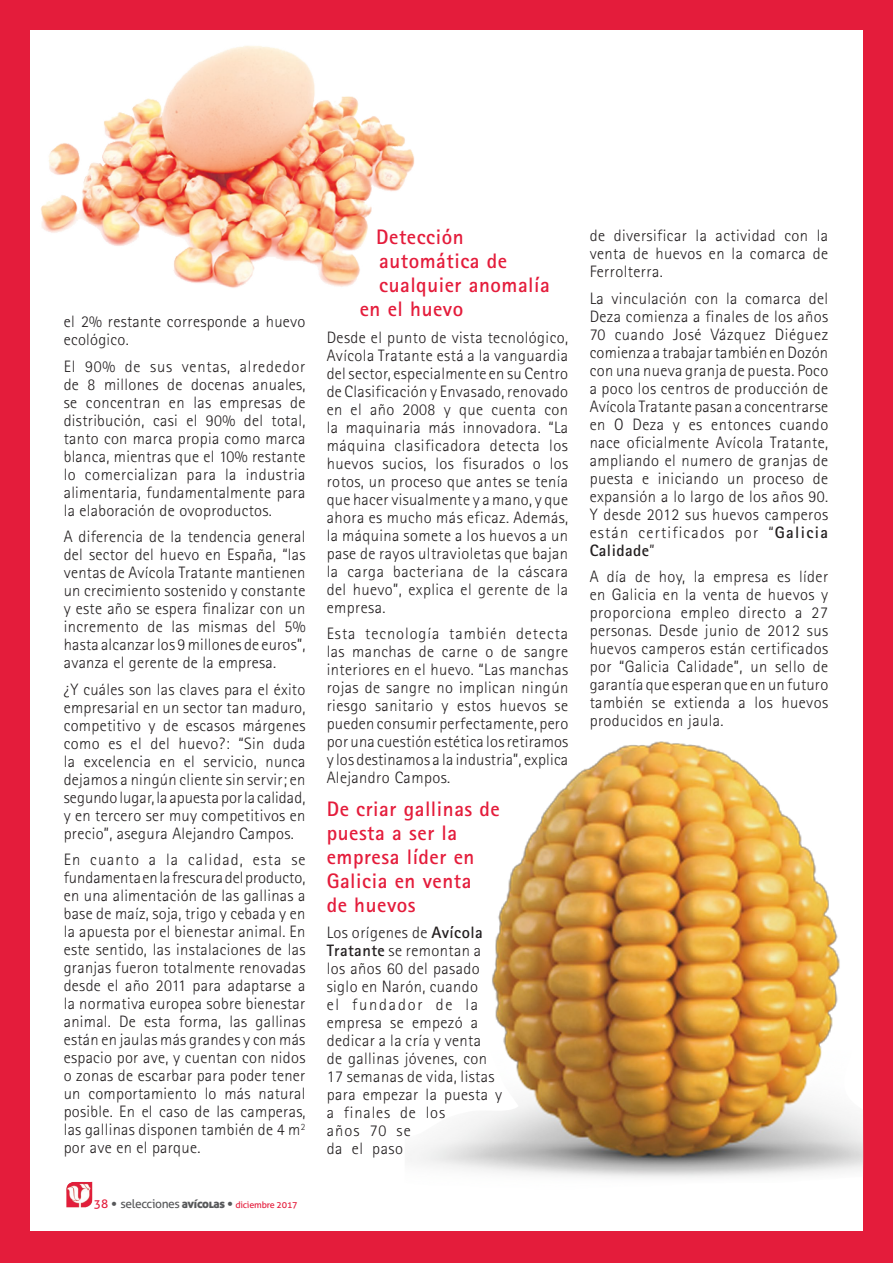
<style>
.page{position:relative;width:893px;height:1263px;background:#fff}
.page>*{position:absolute;margin:0;border:0;box-sizing:border-box;transform-origin:0 0}
.subtitol{font:700 21px/24px "Rotis Sans Serif Std";letter-spacing:.025em;color:#e41c3b}
.text_ok{font:300 16.5px/18px "Rotis Sans Serif Std";letter-spacing:.025em;color:#231f20;text-align:justify}
.t1{font:9px "Aller";letter-spacing:-.02em;color:#e41c3b}
.s1{font-size:12px}
.s2{font-family:"Frutiger";font-size:12px;color:#57585a}
.s3{font-size:12px;color:#57585a}
.s4{font-family:"Aller Display";font-size:12px;color:#57585a}
.s5{font-weight:700}
</style>
<div class="page">
<img style="left:66px;top:1182px;width:27px;height:25px">
<div style="left:0;top:1231px;width:893px;height:32px;background:#e41c3b"></div>
<div style="left:0;top:0;width:30px;height:1263px;background:#e41c3b"></div>
<div style="left:0;top:0;width:893px;height:30px;background:#e41c3b"></div>
<div style="left:863px;top:0;width:30px;height:1263px;background:#e41c3b"></div>
<img style="left:410px;top:741px;width:453px;height:437px">
<img style="left:41px;top:46px;width:374px;height:242px">
<p class="text_ok" style="left:64px;top:313px;width:243px">el 2% restante corresponde a huevo ecológico.</p>
<p class="text_ok" style="left:64px;top:357px;width:243px">El 90% de sus ventas, alrededor de 8 millones de docenas anuales, se concentran en las empresas de distribución, casi el 90% del total, tanto con marca propia como marca blanca, mientras que el 10% restante lo comercializan para la industria alimentaria, fundamentalmente para la elaboración de ovoproductos.</p>
<p class="text_ok" style="left:64px;top:528px;width:243px">A diferencia de la tendencia general del sector del huevo en España, “las ventas de Avícola Tratante mantienen un crecimiento sostenido y constante y este año se espera finalizar con un incremento de las mismas del 5% hasta alcanzar los 9 millones de euros”, avanza el gerente de la empresa.</p>
<p class="text_ok" style="left:64px;top:680px;width:243px">¿Y cuáles son las claves para el éxito empresarial en un sector tan maduro, competitivo y de escasos márgenes como es el del huevo?: “Sin duda la excelencia en el servicio, nunca dejamos a ningún cliente sin servir; en segundo lugar, la apuesta por la calidad, y en tercero ser muy competitivos en precio”, asegura Alejandro Campos.</p>
<p class="text_ok" style="left:64px;top:851px;width:243px">En cuanto a la calidad, esta se fundamenta en la frescura del producto, en una alimentación de las gallinas a base de maíz, soja, trigo y cebada y en la apuesta por el bienestar animal. En este sentido, las instalaciones de las granjas fueron totalmente renovadas desde el año 2011 para adaptarse a la normativa europea sobre bienestar animal. De esta forma, las gallinas están en jaulas más grandes y con más espacio por ave, y cuentan con nidos o zonas de escarbar para poder tener un comportamiento lo más natural posible. En el caso de las camperas, las gallinas disponen también de 4 m<sup>2 </sup>por ave en el parque.</p>
<p class="t1" style="left:94px;top:1199px;width:205px"><span class="s1">38</span> <span class="s2">•</span> <span class="s3">selecciones</span> <span class="s4">avícolas</span> <span class="s2">•</span> diciembre 2017</p>
<p class="subtitol" style="left:376px;top:225px;width:89px">Detección</p>
<p class="subtitol" style="left:379px;top:249px;width:130px">automática de</p>
<p class="subtitol" style="left:379px;top:273px;width:172px">cualquier anomalía</p>
<p class="subtitol" style="left:360px;top:297px;width:105px">en el huevo</p>
<p class="text_ok" style="left:327px;top:328px;width:243px">Desde el punto de vista tecnológico, Avícola Tratante está a la vanguardia del sector, especialmente en su Centro de Clasificación y Envasado, renovado en el año 2008 y que cuenta con la maquinaria más innovadora. “La máquina clasificadora detecta los huevos sucios, los fisurados o los rotos, un proceso que antes se tenía que hacer visualmente y a mano, y que ahora es mucho más eficaz. Además, la máquina somete a los huevos a un pase de rayos ultravioletas que bajan la carga bacteriana de la cáscara del huevo”, explica el gerente de la empresa.</p>
<p class="text_ok" style="left:327px;top:625px;width:243px">Esta tecnología también detecta las manchas de carne o de sangre interiores en el huevo. “Las manchas rojas de sangre no implican ningún riesgo sanitario y estos huevos se pueden consumir perfectamente, pero por una cuestión estética los retiramos y los destinamos a la industria”, explica Alejandro Campos.</p>
<p class="subtitol" style="left:327px;top:796px;width:175px">De criar gallinas de puesta a ser la empresa líder en<br>Galicia en venta<br>de huevos</p>
<p class="text_ok" style="left:327px;top:924px;width:177px;text-align:left">Los orígenes de <span class="s5">Avícola<br>Tratante</span> se remontan a los años 60 del pasado siglo en Narón, cuando<br>el fundador de la empresa se empezó a dedicar a la cría y venta<br>de gallinas jóvenes, con<br>17 semanas de vida, listas para empezar la puesta y a finales de los<br>años 70 se<br>da el paso</p>
<p class="text_ok" style="left:590px;top:226px;width:240px">de diversificar la actividad con la venta de huevos en la comarca de Ferrolterra.</p>
<p class="text_ok" style="left:590px;top:289px;width:240px">La vinculación con la comarca del Deza comienza a finales de los años 70 cuando José Vázquez Diéguez comienza a trabajar también en Dozón con una nueva granja de puesta. Poco a poco los centros de producción de Avícola Tratante pasan a concentrarse en O Deza y es entonces cuando nace oficialmente Avícola Tratante, ampliando el numero de granjas de puesta e iniciando un proceso de expansión a lo largo de los años 90.<br>Y desde 2012 sus huevos camperos están certificados por “<span class="s5">Galicia Calidade</span>”</p>
<p class="text_ok" style="left:590px;top:567px;width:240px">A día de hoy, la empresa es líder en Galicia en la venta de huevos y proporciona empleo directo a 27 personas. Desde junio de 2012 sus huevos camperos están certificados por “Galicia Calidade”, un sello de garantía que esperan que en un futuro también se extienda a los huevos producidos en jaula.</p>
</div>
